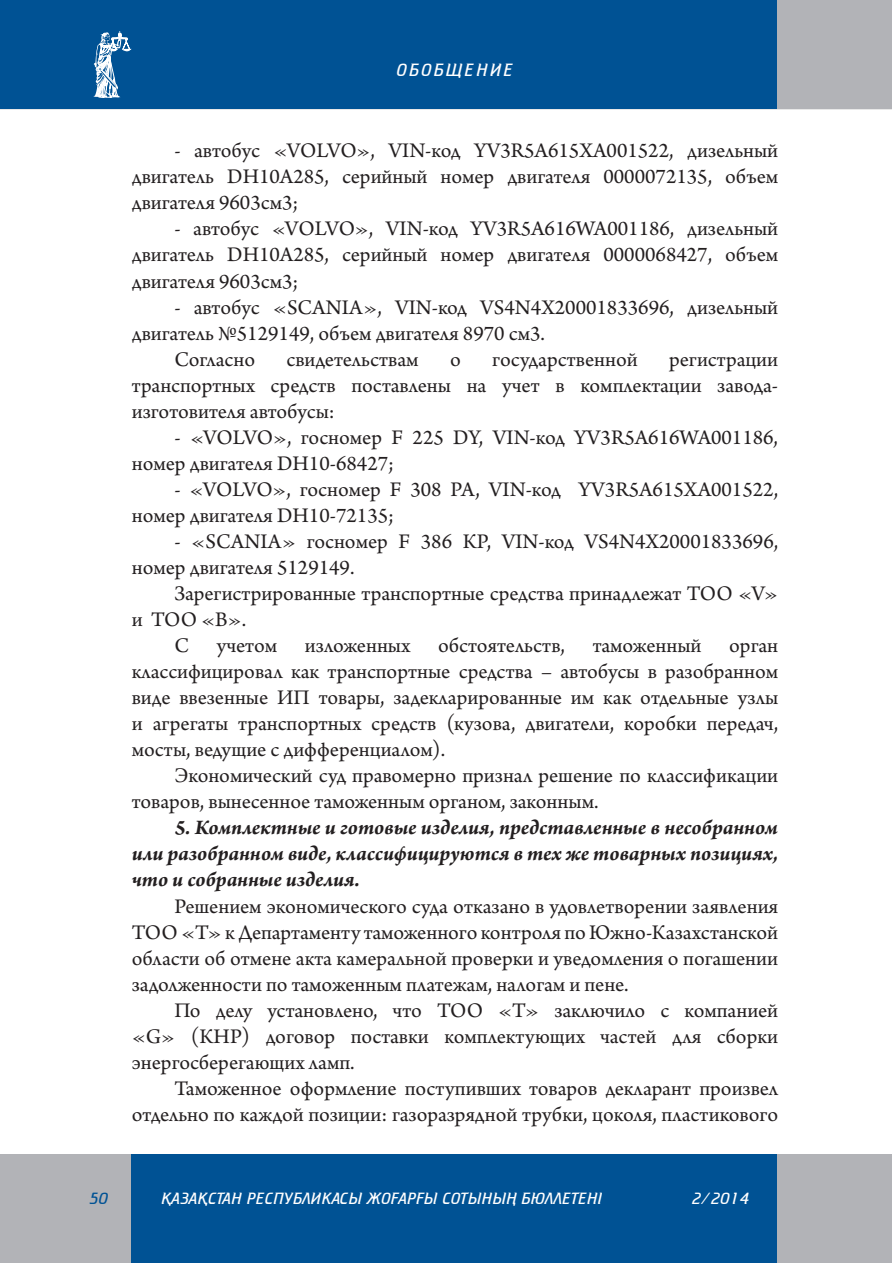
<style>
.page{position:relative;width:893px;height:1263px;background:#fff}
.page>*{position:absolute;margin:0;border:0;box-sizing:border-box;transform-origin:0 0}
.t1{font:21.9px/26.1px "Arno Pro";color:#231f20;text-align:justify}
.t2{font:italic 700 21.9px/26.1px "Arno Pro";letter-spacing:-.005em;color:#231f20;text-align:justify}
.t3{font:300 18px "FK Cricket";letter-spacing:.11em;color:#fff}
.t4{font:300 16.5px "FK Cricket";color:#fff}
.t5{font:300 16.5px "FK Cricket";color:#005294}
</style>
<div class="page">
<div style="left:777px;top:1155px;width:114px;height:108px;background:#b2b3b7"></div>
<div style="left:130px;top:1155px;width:647px;height:108px;background:#005294"></div>
<div style="left:0;top:1155px;width:130px;height:108px;background:#b2b3b7"></div>
<div style="left:777px;top:0;width:114px;height:109px;background:#b2b3b7"></div>
<div style="left:0;top:0;width:777px;height:109px;background:#005294"></div>
<svg style="left:93px;top:31px;width:39px;height:67px"></svg>
<p class="t3" style="left:397px;top:62px;width:118px">ОБОБЩЕНИЕ</p>
<p class="t1" style="left:132px;top:139px;width:648px;text-indent:43px">- автобус «VOLVO», VIN-код YV3R5A615XA001522, дизельный двигатель DH10А285, серийный номер двигателя 0000072135, объем двигателя 9603см3;</p>
<p class="t1" style="left:132px;top:217px;width:648px;text-indent:43px">- автобус «VOLVO», VIN-код YV3R5A616WA001186, дизельный двигатель DH10А285, серийный номер двигателя 0000068427, объем двигателя 9603см3;</p>
<p class="t1" style="left:174px;top:295px;width:605px">- автобус «SCANIA», VIN-код VS4N4X20001833696, дизельный</p>
<p class="t1" style="left:132px;top:321px;width:415px">двигатель №5129149, объем двигателя 8970 см3.</p>
<p class="t1" style="left:174px;top:347px;width:82px">Согласно</p>
<p class="t1" style="left:287px;top:347px;width:134px">свидетельствам</p>
<p class="t1" style="left:450px;top:347px;width:12px">о</p>
<p class="t1" style="left:492px;top:347px;width:147px">государственной</p>
<p class="t1" style="left:132px;top:347px;width:648px;text-indent:537px">регистрации транспортных средств поставлены на учет в комплектации завода&shy;изготовителя автобусы:</p>
<p class="t1" style="left:132px;top:425px;width:648px;text-indent:43px">- «VOLVO», госномер F 225 DY, VIN-код YV3R5A616WA001186, номер двигателя DH10-68427;</p>
<p class="t1" style="left:132px;top:477px;width:648px;text-indent:43px">- «VOLVO», госномер F 308 РА, VIN-код YV3R5A615XA001522, номер двигателя DH10-72135;</p>
<p class="t1" style="left:132px;top:529px;width:648px;text-indent:43px">- «SCANIA» госномер F 386 КР, VIN-код VS4N4X20001833696, номер двигателя 5129149.</p>
<p class="t1" style="left:174px;top:581px;width:605px">Зарегистрированные транспортные средства принадлежат ТОО «V»</p>
<p class="t1" style="left:132px;top:608px;width:116px">и ТОО «В».</p>
<p class="t1" style="left:174px;top:634px;width:16px">С</p>
<p class="t1" style="left:217px;top:634px;width:62px">учетом</p>
<p class="t1" style="left:305px;top:634px;width:107px">изложенных</p>
<p class="t1" style="left:438px;top:634px;width:128px">обстоятельств,</p>
<p class="t1" style="left:593px;top:634px;width:110px">таможенный</p>
<p class="t1" style="left:132px;top:634px;width:648px;text-indent:597px">орган классифицировал как транспортные средства – автобусы в разобранном виде ввезенные ИП товары, задекларированные им как отдельные узлы и агрегаты транспортных средств (кузова, двигатели, коробки передач, мосты, ведущие с дифференциалом).</p>
<p class="t1" style="left:132px;top:764px;width:648px;text-indent:43px">Экономический суд правомерно признал решение по классификации товаров, вынесенное таможенным органом, законным.</p>
<p class="t2" style="left:132px;top:816px;width:648px;text-indent:43px">5. Комплектные и готовые изделия, представленные в несобранном или разобранном виде, классифицируются в тех же товарных позициях, что и собранные изделия.</p>
<p class="t1" style="left:132px;top:894px;width:648px;text-indent:43px">Решением экономического суда отказано в удовлетворении заявления ТОО «Т» к Департаменту таможенного контроля по Южно-Казахстанской области об отмене акта камеральной проверки и уведомления о погашении задолженности по таможенным платежам, налогам и пене.</p>
<p class="t1" style="left:132px;top:998px;width:648px;text-indent:43px">По делу установлено, что ТОО «Т» заключило с компанией «G» (КНР) договор поставки комплектующих частей для сборки энергосберегающих ламп.</p>
<p class="t1" style="left:132px;top:1076px;width:648px;text-align:right">Таможенное оформление поступивших товаров декларант произвел отдельно по каждой позиции: газоразрядной трубки, цоколя, пластикового</p>
<p class="t5" style="left:89px;top:1190px;width:21px">50</p>
<p class="t4" style="left:162px;top:1190px;width:443px">¬АЗА¬СТАН РЕСПУБЛИКАСЫ ЖОªАРªЫ СОТЫНЫ£ БЮЛЛЕТЕНI</p>
<p class="t4" style="left:692px;top:1190px;width:59px">2/2014</p>
</div>
